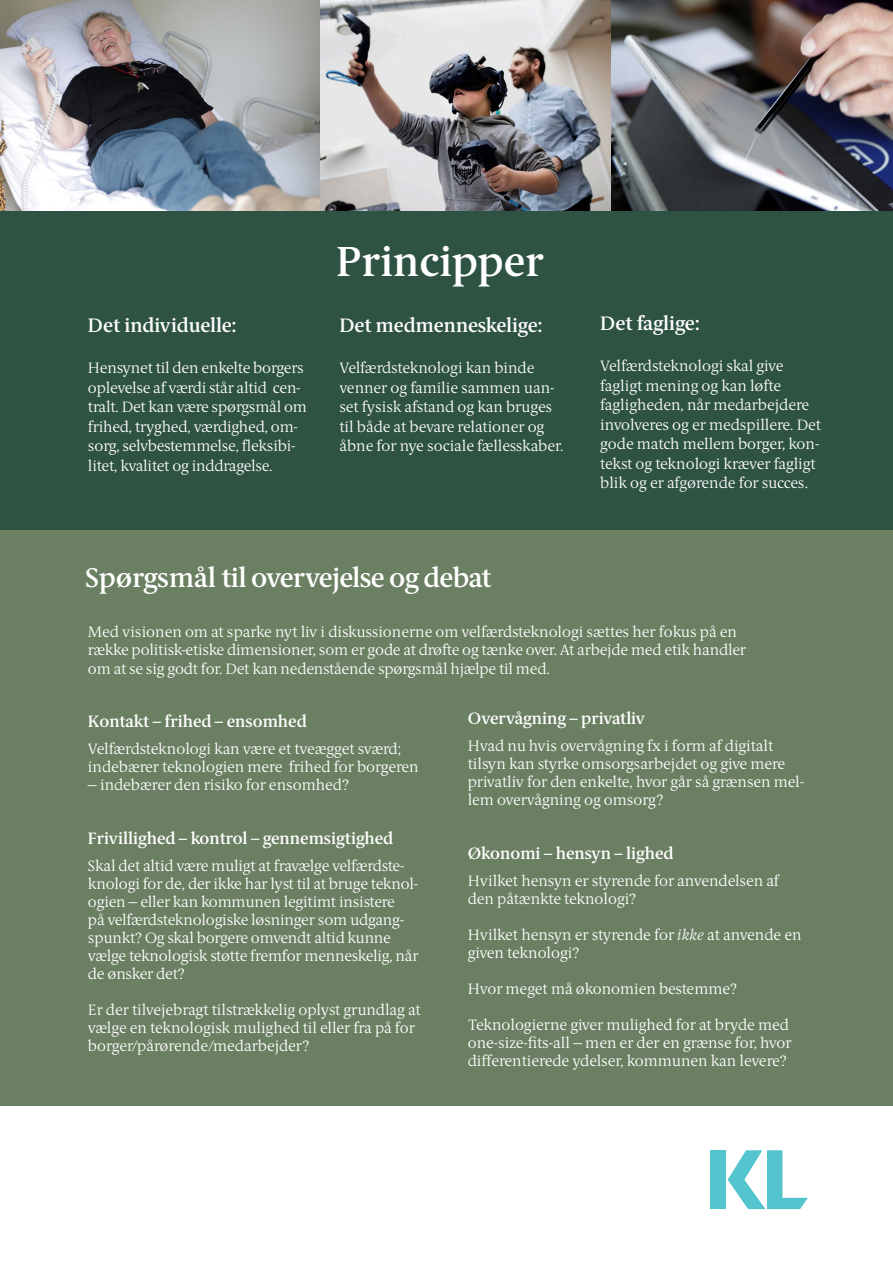
<style>
.page{position:relative;width:893px;height:1263px;background:#fff}
.page>*{position:absolute;margin:0;border:0;box-sizing:border-box;transform-origin:0 0}
.t1{font:600 42px "ID Serif";color:#fff}
.t2{font:600 27px "ID Serif";letter-spacing:-.02em;color:#fff}
.t3{font:600 19.5px "ID Serif";color:#fff}
.t4{font:600 16.5px "ID Serif";color:#fff}
.t5{font:300 15px/18px "ID Serif";letter-spacing:-.01em;color:#fff}
.s1{font-style:italic}
</style>
<div class="page">
<div style="left:0;top:0;width:893px;height:1106px;background:#2f5343"></div>
<div style="left:711px;top:1150px;width:15px;height:59px;background:#54c5cf"></div>
<svg style="left:728px;top:1150px;width:80px;height:59px"></svg>
<div style="left:0;top:530px;width:893px;height:576px;background:#6b8062"></div>
<img style="left:0;top:0;width:893px;height:210px">
<p class="t3" style="left:88px;top:314px;width:150px">Det individuelle:</p>
<p class="t5" style="left:88px;top:358px;width:220px;line-height:19.5px">Hensynet til den enkelte borgers oplevelse af værdi står altid cen&shy;tralt. Det kan være spørgsmål om frihed, tryghed, værdighed, om&shy;sorg, selvbestemmelse, fleksibi&shy;litet, kvalitet og inddragelse.</p>
<p class="t1" style="left:336px;top:236px;width:209px">Principper</p>
<p class="t3" style="left:339px;top:314px;width:204px">Det medmenneskelige:</p>
<p class="t5" style="left:339px;top:358px;width:225px;line-height:19.5px">Velfærdsteknologi kan binde venner og familie sammen uan&shy;set fysisk afstand og kan bruges til både at bevare relationer og åbne for nye sociale fællesskaber.</p>
<p class="t2" style="left:85px;top:561px;width:408px">Spørgsmål til overvejelse og debat</p>
<p class="t3" style="left:600px;top:312px;width:101px">Det faglige:</p>
<p class="t5" style="left:600px;top:356px;width:222px;line-height:19.5px">Velfærdsteknologi skal give fagligt mening og kan løfte fagligheden, når medarbejdere involveres og er medspillere. Det gode match mellem borger, kon&shy;tekst og teknologi kræver fagligt blik og er afgørende for succes.</p>
<p class="t5" style="left:88px;top:623px;width:660px">Med visionen om at sparke nyt liv i diskussionerne om velfærdsteknologi sættes her fokus på en række politisk-etiske dimensioner, som er gode at drøfte og tænke over. At arbejde med etik handler</p>
<p class="t5" style="left:88px;top:660px;width:463px">om at se sig godt for. Det kan nedenstående spørgsmål hjælpe til med.</p>
<p class="t4" style="left:88px;top:711px;width:220px">Kontakt – frihed – ensomhed</p>
<p class="t5" style="left:88px;top:740px;width:332px">Velfærdsteknologi kan være et tveægget sværd; indebærer teknologien mere frihed for borgeren</p>
<p class="t5" style="left:88px;top:776px;width:263px">– indebærer den risiko for ensomhed?</p>
<p class="t4" style="left:88px;top:828px;width:307px">Frivillighed – kontrol – gennemsigtighed</p>
<p class="t5" style="left:88px;top:857px;width:332px">Skal det altid være muligt at fravælge velfærdste&shy;knologi for de, der ikke har lyst til at bruge teknol&shy;ogien – eller kan kommunen legitimt insistere<br>på velfærdsteknologiske løsninger som udgang&shy;spunkt? Og skal borgere omvendt altid kunne vælge teknologisk støtte fremfor menneskelig, når de ønsker det?</p>
<p class="t5" style="left:88px;top:1001px;width:334px">Er der tilvejebragt tilstrækkelig oplyst grundlag at vælge en teknologisk mulighed til eller fra på for borger/pårørende/medarbejder?</p>
<p class="t4" style="left:468px;top:708px;width:179px">Overvågning – privatliv</p>
<p class="t5" style="left:468px;top:737px;width:338px">Hvad nu hvis overvågning fx i form af digitalt tilsyn kan styrke omsorgsarbejdet og give mere privatliv for den enkelte, hvor går så grænsen mel&shy;lem overvågning og omsorg?</p>
<p class="t4" style="left:468px;top:843px;width:207px">Økonomi – hensyn – lighed</p>
<p class="t5" style="left:468px;top:872px;width:313px">Hvilket hensyn er styrende for anvendelsen af den påtænkte teknologi?</p>
<p class="t5" style="left:468px;top:926px;width:335px">Hvilket hensyn er styrende for <span class="s1">ikke</span> at anvende en given teknologi?</p>
<p class="t5" style="left:468px;top:980px;width:271px">Hvor meget må økonomien bestemme?</p>
<p class="t5" style="left:468px;top:1016px;width:325px">Teknologierne giver mulighed for at bryde med one-size-fits-all – men er der en grænse for, hvor differentierede ydelser, kommunen kan levere?</p>
</div>
